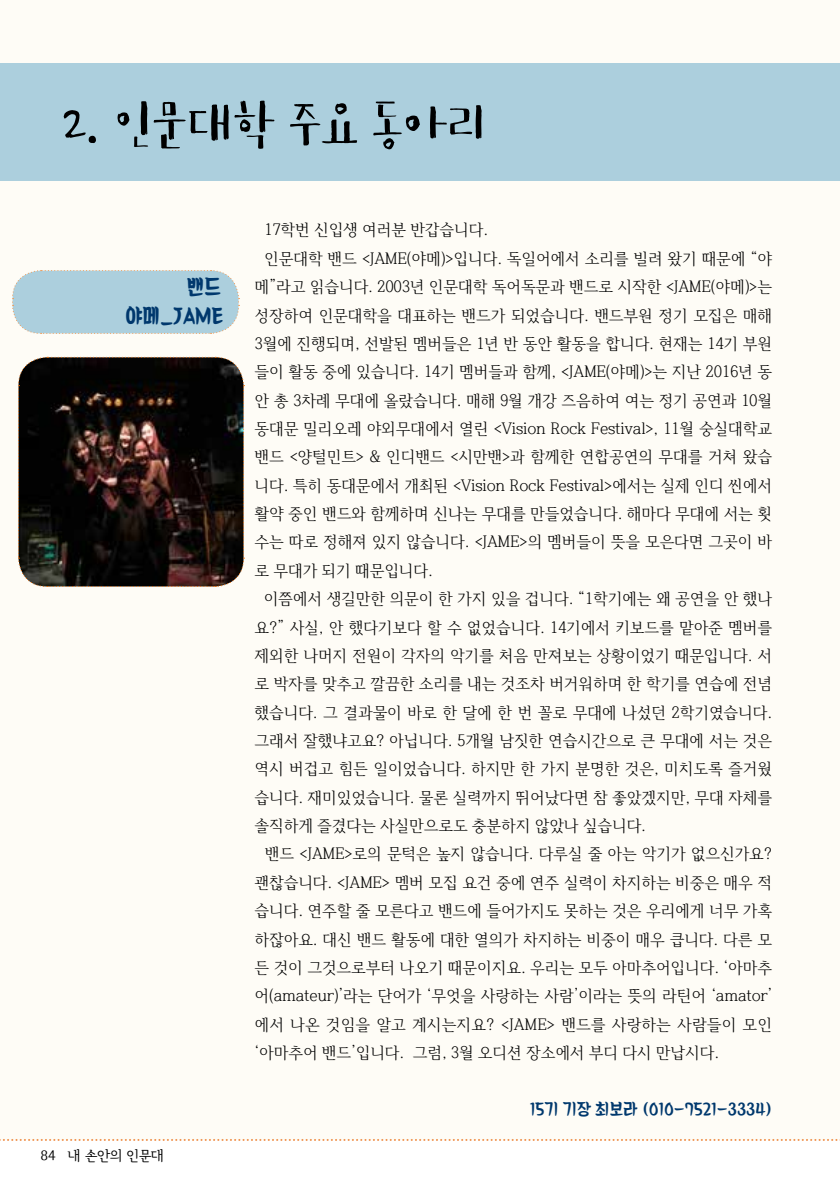
<style>
.page{position:relative;width:840px;height:1191px;background:#fff}
.page>*{position:absolute;margin:0;border:0;box-sizing:border-box;transform-origin:0 0}
.t1{font:52px "Hoon Prov R";color:#000}
.t2{font:20px/28.4px "TT Oboksanghoe B";color:#00386d;text-align:right;scale:.93 1}
.t3{font:16px "HCR Batang";letter-spacing:-.02em;color:#000;scale:.96 1}
.t4{font:16px "TT Oboksanghoe R";letter-spacing:-.01em;color:#00386d;scale:.96 1}
.t5{font:14px "Seoul Hangang M";color:#000}
</style>
<div class="page">
<svg style="left:0;top:1139px;width:840px;height:2px"></svg>
<div style="left:0;top:63px;width:839px;height:117px;background:#accfdd"></div>
<svg style="left:18px;top:356px;width:226px;height:231px;background:#1e1613"></svg>
<svg style="left:12px;top:270px;width:227px;height:64px;background:#b1d1dd"></svg>
<h1 class="t1" style="left:63px;top:100px;width:425px">2. 인문대학 주요 동아리</h1>
<p class="t2" style="left:125px;top:273px;width:107px">밴드 야메_JAME</p>
<p class="t5" style="left:40px;top:1147px;width:17px">84</p>
<p class="t5" style="left:102px;top:1147px;width:68px">안의 인문대</p>
<p class="t5" style="left:68px;top:1147px;width:97px">내 손안의 인문대</p>
<p class="t3" style="left:264px;top:218px;width:235px">17학번 신입생 여러분 반갑습니다.</p>
<p class="t3" style="left:264px;top:246px;width:530px">인문대학 밴드 &lt;JAME(야메)&gt;입니다. 독일어에서 소리를 빌려 왔기 때문에 “야</p>
<p class="t3" style="left:254px;top:275px;width:540px">메”라고 읽습니다. 2003년 인문대학 독어독문과 밴드로 시작한 &lt;JAME(야메)&gt;는</p>
<p class="t3" style="left:254px;top:303px;width:540px">성장하여 인문대학을 대표하는 밴드가 되었습니다. 밴드부원 정기 모집은 매해</p>
<p class="t3" style="left:254px;top:331px;width:540px">3월에 진행되며, 선발된 멤버들은 1년 반 동안 활동을 합니다. 현재는 14기 부원</p>
<p class="t3" style="left:254px;top:360px;width:540px">들이 활동 중에 있습니다. 14기 멤버들과 함께, &lt;JAME(야메)&gt;는 지난 2016년 동</p>
<p class="t3" style="left:254px;top:388px;width:540px">안 총 3차례 무대에 올랐습니다. 매해 9월 개강 즈음하여 여는 정기 공연과 10월</p>
<p class="t3" style="left:254px;top:417px;width:540px">동대문 밀리오레 야외무대에서 열린 &lt;Vision Rock Festival&gt;, 11월 숭실대학교</p>
<p class="t3" style="left:254px;top:445px;width:540px">밴드 &lt;양털민트&gt; &amp; 인디밴드 &lt;시만밴&gt;과 함께한 연합공연의 무대를 거쳐 왔습</p>
<p class="t3" style="left:254px;top:473px;width:540px">니다. 특히 동대문에서 개최된 &lt;Vision Rock Festival&gt;에서는 실제 인디 씬에서</p>
<p class="t3" style="left:254px;top:502px;width:540px">활약 중인 밴드와 함께하며 신나는 무대를 만들었습니다. 해마다 무대에 서는 횟</p>
<p class="t3" style="left:254px;top:530px;width:540px">수는 따로 정해져 있지 않습니다. &lt;JAME&gt;의 멤버들이 뜻을 모은다면 그곳이 바</p>
<p class="t3" style="left:254px;top:558px;width:187px">로 무대가 되기 때문입니다.</p>
<p class="t3" style="left:263px;top:587px;width:531px">이쯤에서 생길만한 의문이 한 가지 있을 겁니다. “1학기에는 왜 공연을 안 했나</p>
<p class="t3" style="left:254px;top:615px;width:540px">요?” 사실, 안 했다기보다 할 수 없었습니다. 14기에서 키보드를 맡아준 멤버를</p>
<p class="t3" style="left:254px;top:643px;width:540px">제외한 나머지 전원이 각자의 악기를 처음 만져보는 상황이었기 때문입니다. 서</p>
<p class="t3" style="left:254px;top:672px;width:540px">로 박자를 맞추고 깔끔한 소리를 내는 것조차 버거워하며 한 학기를 연습에 전념</p>
<p class="t3" style="left:254px;top:700px;width:540px">했습니다. 그 결과물이 바로 한 달에 한 번 꼴로 무대에 나섰던 2학기였습니다.</p>
<p class="t3" style="left:254px;top:728px;width:540px">그래서 잘했냐고요? 아닙니다. 5개월 남짓한 연습시간으로 큰 무대에 서는 것은</p>
<p class="t3" style="left:254px;top:757px;width:540px">역시 버겁고 힘든 일이었습니다. 하지만 한 가지 분명한 것은, 미치도록 즐거웠</p>
<p class="t3" style="left:254px;top:785px;width:540px">습니다. 재미있었습니다. 물론 실력까지 뛰어났다면 참 좋았겠지만, 무대 자체를</p>
<p class="t3" style="left:254px;top:813px;width:409px">솔직하게 즐겼다는 사실만으로도 충분하지 않았나 싶습니다.</p>
<p class="t3" style="left:265px;top:842px;width:529px">밴드 &lt;JAME&gt;로의 문턱은 높지 않습니다. 다루실 줄 아는 악기가 없으신가요?</p>
<p class="t3" style="left:254px;top:870px;width:540px">괜찮습니다. &lt;JAME&gt; 멤버 모집 요건 중에 연주 실력이 차지하는 비중은 매우 적</p>
<p class="t3" style="left:254px;top:898px;width:540px">습니다. 연주할 줄 모른다고 밴드에 들어가지도 못하는 것은 우리에게 너무 가혹</p>
<p class="t3" style="left:254px;top:927px;width:540px">하잖아요. 대신 밴드 활동에 대한 열의가 차지하는 비중이 매우 큽니다. 다른 모</p>
<p class="t3" style="left:254px;top:955px;width:540px">든 것이 그것으로부터 나오기 때문이지요. 우리는 모두 아마추어입니다. ‘아마추</p>
<p class="t3" style="left:254px;top:984px;width:540px">어(amateur)’라는 단어가 ‘무엇을 사랑하는 사람’이라는 뜻의 라틴어 ‘amator’</p>
<p class="t3" style="left:254px;top:1012px;width:540px">에서 나온 것임을 알고 계시는지요? &lt;JAME&gt; 밴드를 사랑하는 사람들이 모인</p>
<p class="t3" style="left:254px;top:1040px;width:485px">‘아마추어 밴드’입니다. 그럼, 3월 오디션 장소에서 부디 다시 만납시다.</p>
<p class="t4" style="left:529px;top:1099px;width:254px">15기 기장 최보라 (010-7521-3334)</p>
</div>
